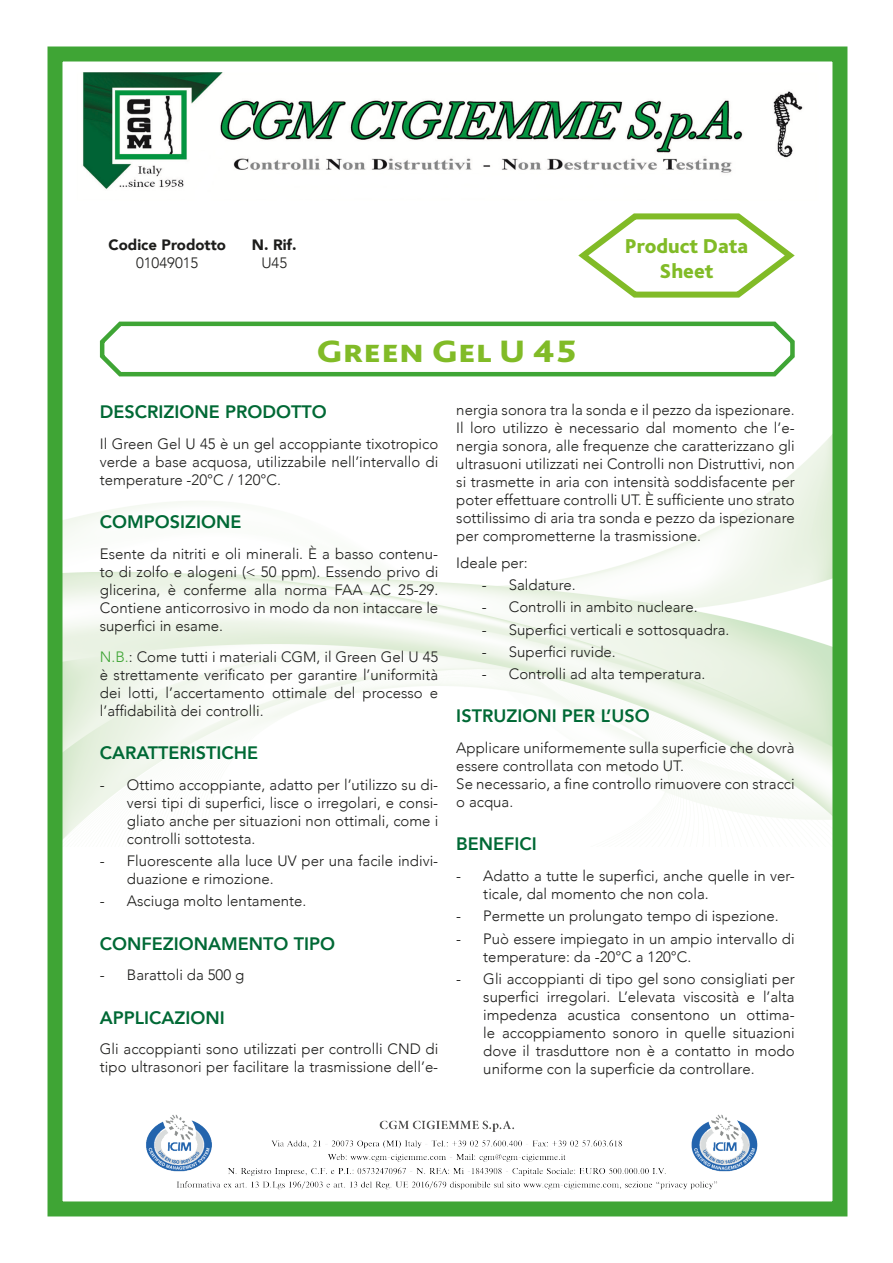
<style>
.page{position:relative;width:893px;height:1263px;background:#fff}
.page>*{position:absolute;margin:0;border:0;box-sizing:border-box;transform-origin:0 0}
.t1{font:800 32.4px "Bliss Pro";color:#81bb27;scale:1.11 1}
.t2{font:800 21px/25.2px "Bliss Pro";color:#81bb27;text-align:center}
.t3{font:800 18px "Avenir";color:#006935}
.t4{font:300 15px/18px "Avenir";color:#1d1d1b;text-align:justify}
.t5{font:900 15px "Avenir";color:#1d1d1b}
.s1{color:#3fa535}
</style>
<div class="page">
<div style="left:48px;top:46px;width:799px;height:1170px;border:15px solid #3fa535"></div>
<img style="left:82px;top:72px;width:721px;height:119px">
<img style="left:109px;top:1114px;width:676px;height:87px">
<svg style="left:578px;top:213px;width:217px;height:85px"></svg>
<svg style="left:99px;top:321px;width:696px;height:56px"></svg>
<p class="t5" style="left:109px;top:232px;width:119px">Codice Prodotto</p>
<p class="t4" style="left:136px;top:254px;width:64px">01049015</p>
<p class="t5" style="left:252px;top:232px;width:46px">N. Rif.</p>
<p class="t4" style="left:261px;top:254px;width:27px">U45</p>
<p class="t1" style="left:316px;top:331px;width:236px">Green Gel U 45</p>
<p class="t2" style="left:625px;top:232px;width:125px">Product Data<br>Sheet</p>
<p class="t3" style="left:100px;top:398px;width:228px">DESCRIZIONE PRODOTTO</p>
<p class="t4" style="left:100px;top:435px;width:340px">Il Green Gel U 45 è un gel accoppiante tixotropico verde a base acquosa, utilizzabile nell’intervallo di temperature -20°C / 120°C.</p>
<p class="t3" style="left:100px;top:508px;width:143px">COMPOSIZIONE</p>
<p class="t4" style="left:100px;top:545px;width:340px">Esente da nitriti e oli minerali. È a basso contenu&shy;to di zolfo e alogeni (&lt; 50 ppm). Essendo privo di glicerina, è conferme alla norma FAA AC 25-29.<br>Contiene anticorrosivo in modo da non intaccare le superfici in esame.</p>
<p class="t4" style="left:100px;top:648px;width:340px"><span class="s1">N.B.</span>: Come tutti i materiali CGM, il Green Gel U 45 è strettamente verificato per garantire l’uniformità dei lotti, l’accertamento ottimale del processo e l’affidabilità dei controlli.</p>
<p class="t3" style="left:100px;top:739px;width:160px">CARATTERISTICHE</p>
<p class="t4" style="left:127px;top:776px;width:313px;text-indent:-27px">- Ottimo accoppiante, adatto per l’utilizzo su di&shy;versi tipi di superfici, lisce o irregolari, e consi&shy;gliato anche per situazioni non ottimali, come i controlli sottotesta.</p>
<p class="t4" style="left:127px;top:852px;width:313px;text-indent:-27px">- Fluorescente alla luce UV per una facile indivi&shy;duazione e rimozione.</p>
<p class="t4" style="left:100px;top:892px;width:208px">- Asciuga molto lentamente.</p>
<p class="t3" style="left:100px;top:929px;width:237px">CONFEZIONAMENTO TIPO</p>
<p class="t4" style="left:100px;top:966px;width:146px">- Barattoli da 500 g</p>
<p class="t3" style="left:100px;top:1003px;width:126px">APPLICAZIONI</p>
<p class="t4" style="left:100px;top:1040px;width:340px">Gli accoppianti sono utilizzati per controlli CND di tipo ultrasonori per facilitare la trasmissione dell’e-</p>
<p class="t4" style="left:456px;top:401px;width:340px">nergia sonora tra la sonda e il pezzo da ispezionare.</p>
<p class="t4" style="left:456px;top:419px;width:340px">Il loro utilizzo è necessario dal momento che l’e&shy;nergia sonora, alle frequenze che caratterizzano gli ultrasuoni utilizzati nei Controlli non Distruttivi, non si trasmette in aria con intensità soddisfacente per poter effettuare controlli UT. È sufficiente uno strato sottilissimo di aria tra sonda e pezzo da ispezionare per comprometterne la trasmissione.</p>
<p class="t4" style="left:456px;top:554px;width:73px">Ideale per:</p>
<p class="t4" style="left:482px;top:576px;width:95px">- Saldature.</p>
<p class="t4" style="left:482px;top:598px;width:217px">- Controlli in ambito nucleare.</p>
<p class="t4" style="left:482px;top:621px;width:249px">- Superfici verticali e sottosquadra.</p>
<p class="t4" style="left:482px;top:643px;width:135px">- Superfici ruvide.</p>
<p class="t4" style="left:482px;top:665px;width:225px">- Controlli ad alta temperatura.</p>
<p class="t3" style="left:456px;top:702px;width:195px">ISTRUZIONI PER L’USO</p>
<p class="t4" style="left:456px;top:739px;width:340px">Applicare uniformemente sulla superficie che dovrà essere controllata con metodo UT.</p>
<p class="t4" style="left:456px;top:775px;width:340px">Se necessario, a fine controllo rimuovere con stracci o acqua.</p>
<p class="t3" style="left:456px;top:830px;width:82px">BENEFICI</p>
<p class="t4" style="left:483px;top:867px;width:313px;text-indent:-27px">- Adatto a tutte le superfici, anche quelle in ver&shy;ticale, dal momento che non cola.</p>
<p class="t4" style="left:456px;top:907px;width:324px">- Permette un prolungato tempo di ispezione.</p>
<p class="t4" style="left:483px;top:929px;width:313px;text-indent:-27px">- Può essere impiegato in un ampio intervallo di temperature: da -20°C a 120°C.</p>
<p class="t4" style="left:483px;top:970px;width:313px;text-indent:-27px">- Gli accoppianti di tipo gel sono consigliati per superfici irregolari. L’elevata viscosità e l’alta impedenza acustica consentono un ottima&shy;le accoppiamento sonoro in quelle situazioni dove il trasduttore non è a contatto in modo uniforme con la superficie da controllare.</p>
</div>
